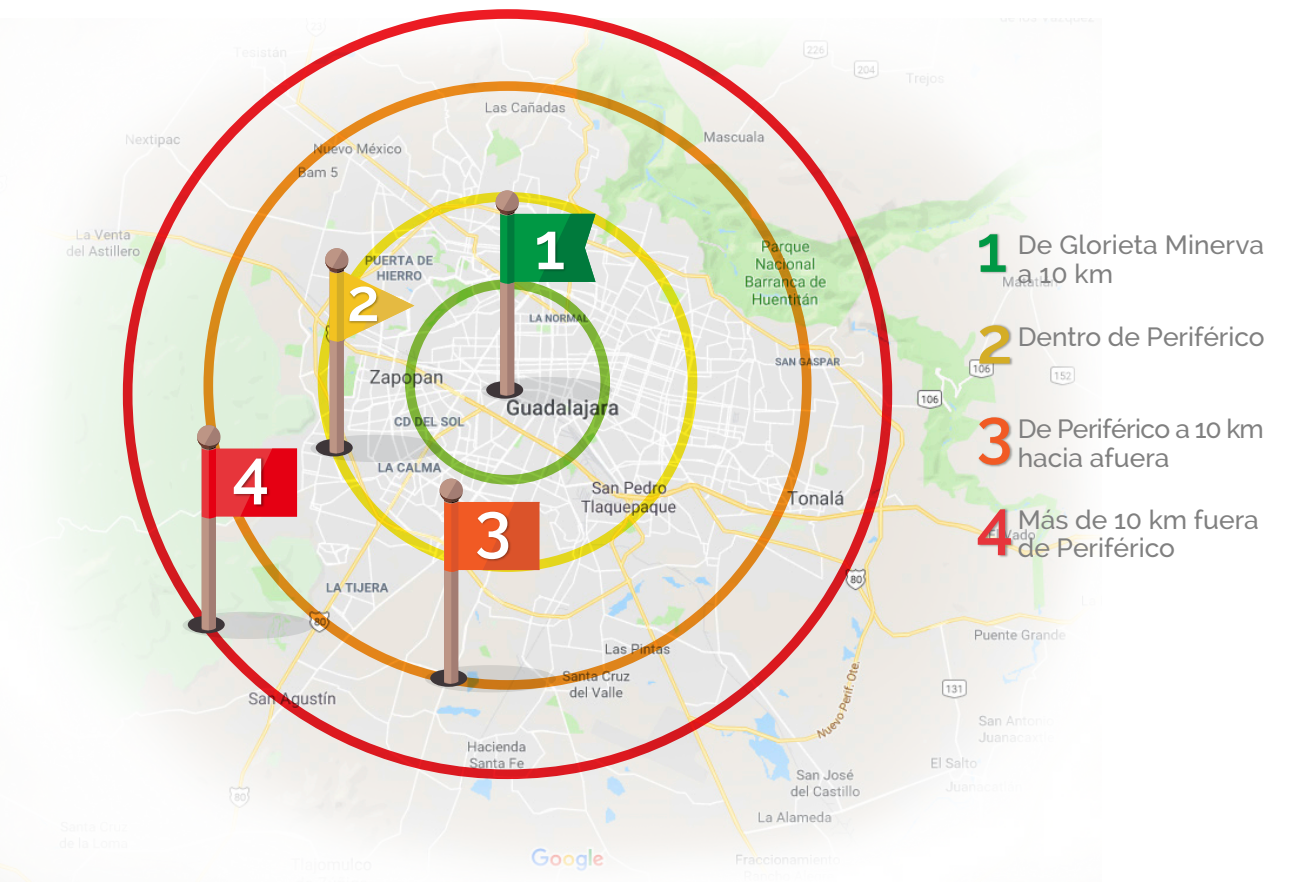
<style>
.page{position:relative;width:1305px;height:882px;background:#fff}
.page>*{position:absolute;margin:0;border:0;box-sizing:border-box;transform-origin:0 0}
.t1{font:600 65.62px "Raleway";color:#fff}
.t2{font:600 65.62px "Raleway";color:#009844}
.t3{font:600 65.62px "Raleway";color:#d4ad26}
.t4{font:600 65.62px "Raleway";color:#f15a24}
.t5{font:600 65.62px "Raleway";color:#e7353b}
.t6{font:600 59.59px "Raleway";color:#fff}
.t7{font:500 26.43px/28.9px "Raleway";color:#808080}
.t8{font:500 26.43px/28.9px "Raleway";letter-spacing:-.02em;color:#808080}
</style>
<div class="page">
<img style="left:0;top:19px;width:1096px;height:862px">
<div style="left:405px;top:279px;width:205px;height:205px;border:10px solid #8cc63f;border-radius:50%"></div>
<svg style="left:183px;top:611px;width:130px;height:27px"></svg>
<div style="left:188px;top:615px;width:37px;height:18px;background:#3e3639;border-radius:50%"></div>
<svg style="left:195px;top:423px;width:102px;height:207px;background:#d6a99a"></svg>
<svg style="left:425px;top:664px;width:131px;height:28px"></svg>
<svg style="left:430px;top:669px;width:37px;height:17px"></svg>
<svg style="left:438px;top:476px;width:101px;height:207px;background:#dab7a2"></svg>
<svg style="left:481px;top:377px;width:131px;height:27px"></svg>
<div style="left:486px;top:381px;width:37px;height:17px;background:#3e3639;border-radius:50%"></div>
<svg style="left:494px;top:189px;width:101px;height:206px;background:#a9c2a2"></svg>
<svg style="left:310px;top:434px;width:131px;height:28px"></svg>
<div style="left:316px;top:439px;width:37px;height:17px;background:#3e3639;border-radius:50%"></div>
<svg style="left:323px;top:246px;width:91px;height:207px;background:#d4cdad"></svg>
<img style="left:532px;top:211px;width:37px;height:77px">
<img style="left:472px;top:491px;width:42px;height:77px">
<img style="left:230px;top:438px;width:43px;height:76px">
<img style="left:345px;top:268px;width:38px;height:71px">
<img style="left:974px;top:214px;width:37px;height:76px">
<img style="left:974px;top:304px;width:43px;height:78px">
<img style="left:974px;top:396px;width:42px;height:77px">
<img style="left:974px;top:488px;width:43px;height:77px">
<h1 class="t1" style="left:232px;top:435px;width:38px">4</h1>
<h2 class="t6" style="left:347px;top:266px;width:35px">2</h2>
<h1 class="t1" style="left:534px;top:208px;width:32px">1</h1>
<h1 class="t1" style="left:475px;top:488px;width:38px">3</h1>
<h1 class="t2" style="left:976px;top:211px;width:32px">1</h1>
<p class="t7" style="left:1017px;top:230px;width:248px">De Glorieta Minerva a 10 km</p>
<h1 class="t3" style="left:976px;top:302px;width:38px">2</h1>
<p class="t7" style="left:1017px;top:322px;width:248px">Dentro de Periférico</p>
<h1 class="t4" style="left:976px;top:394px;width:38px">3</h1>
<p class="t8" style="left:1017px;top:414px;width:248px">De Periférico a 10 km hacia afuera</p>
<p class="t7" style="left:1017px;top:504px;width:243px">Más de 10 km fuera de Periférico</p>
<h1 class="t5" style="left:976px;top:485px;width:38px">4</h1>
</div>
